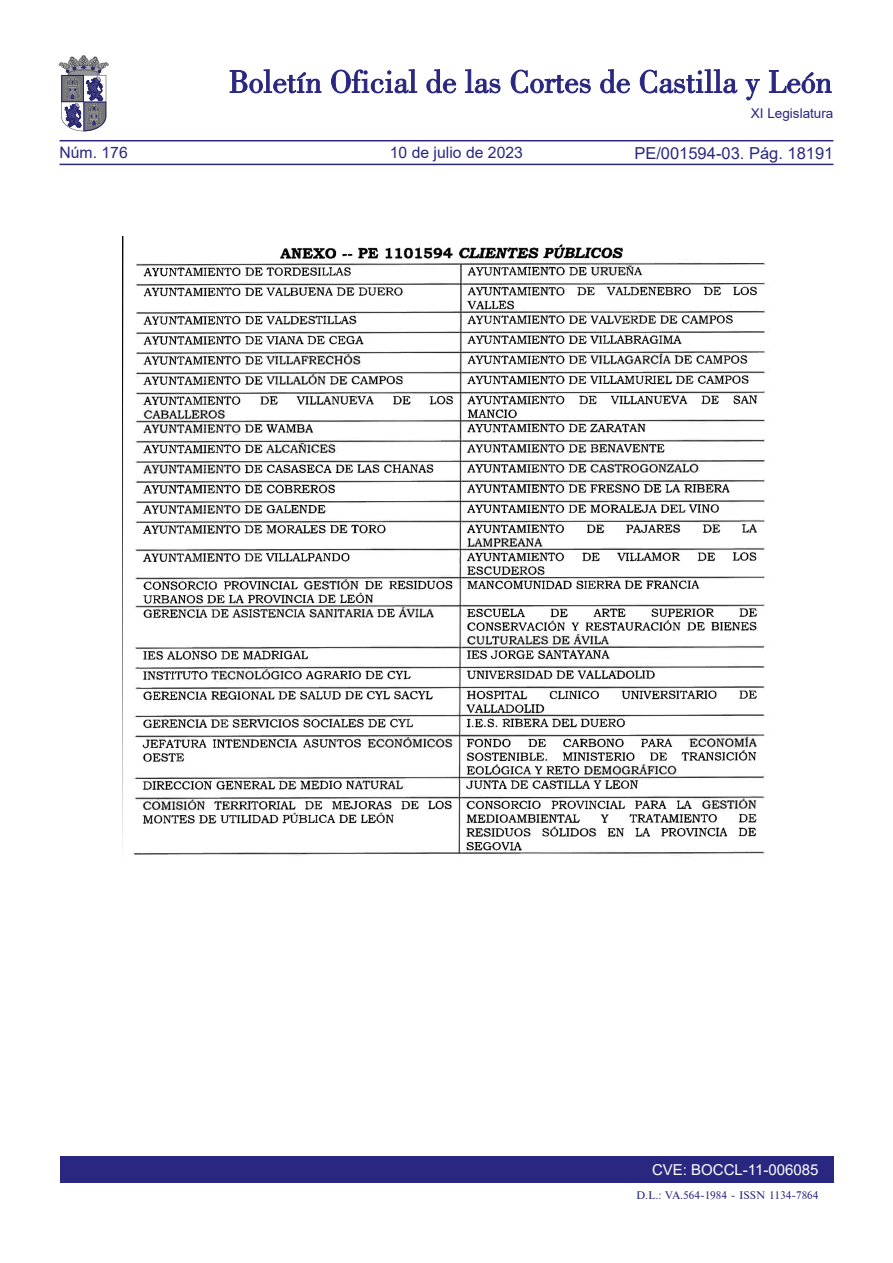
<style>
.page{position:relative;width:893px;height:1263px;background:#fff}
.page>*{position:absolute;margin:0;border:0;box-sizing:border-box;transform-origin:0 0}
.t1{font:16.5px "Arial";color:#292780}
.t2{font:15.75px "Arial";color:#292780}
.t3{font:15px "Arial";color:#fff}
.t4{font:13.5px "Arial";color:#292780}
.t5{font:10.5px "Times";color:#292780}
</style>
<div class="page">
<div style="left:60px;top:1157px;width:773px;height:26px;background:#292780"></div>
<hr style="left:60px;top:164px;width:773px;height:1px;background:#292780">
<hr style="left:60px;top:140px;width:773px;height:1px;background:#292780">
<svg style="left:230px;top:69px;width:91px;height:24px"></svg>
<svg style="left:331px;top:69px;width:86px;height:24px"></svg>
<svg style="left:426px;top:69px;width:30px;height:24px"></svg>
<svg style="left:465px;top:69px;width:35px;height:24px"></svg>
<svg style="left:511px;top:70px;width:80px;height:23px"></svg>
<svg style="left:600px;top:69px;width:30px;height:24px"></svg>
<svg style="left:640px;top:69px;width:97px;height:24px"></svg>
<svg style="left:745px;top:79px;width:15px;height:21px"></svg>
<svg style="left:769px;top:70px;width:62px;height:23px"></svg>
<svg style="left:59px;top:55px;width:49px;height:76px"></svg>
<img style="left:122px;top:236px;width:648px;height:619px">
<p class="t4" style="left:751px;top:104px;width:84px">XI Legislatura</p>
<h2 class="t2" style="left:60px;top:142px;width:70px">Núm. 176</h2>
<h2 class="t2" style="left:390px;top:142px;width:135px">10 de julio de 2023</h2>
<h1 class="t1" style="left:634px;top:141px;width:201px">PE/001594-03. Pág. 18191</h1>
<h3 class="t3" style="left:652px;top:1159px;width:168px">CVE: BOCCL-11-006085</h3>
<p class="t5" style="left:636px;top:1189px;width:184px">D.L.: VA.564-1984 - ISSN 1134-7864</p>
</div>
